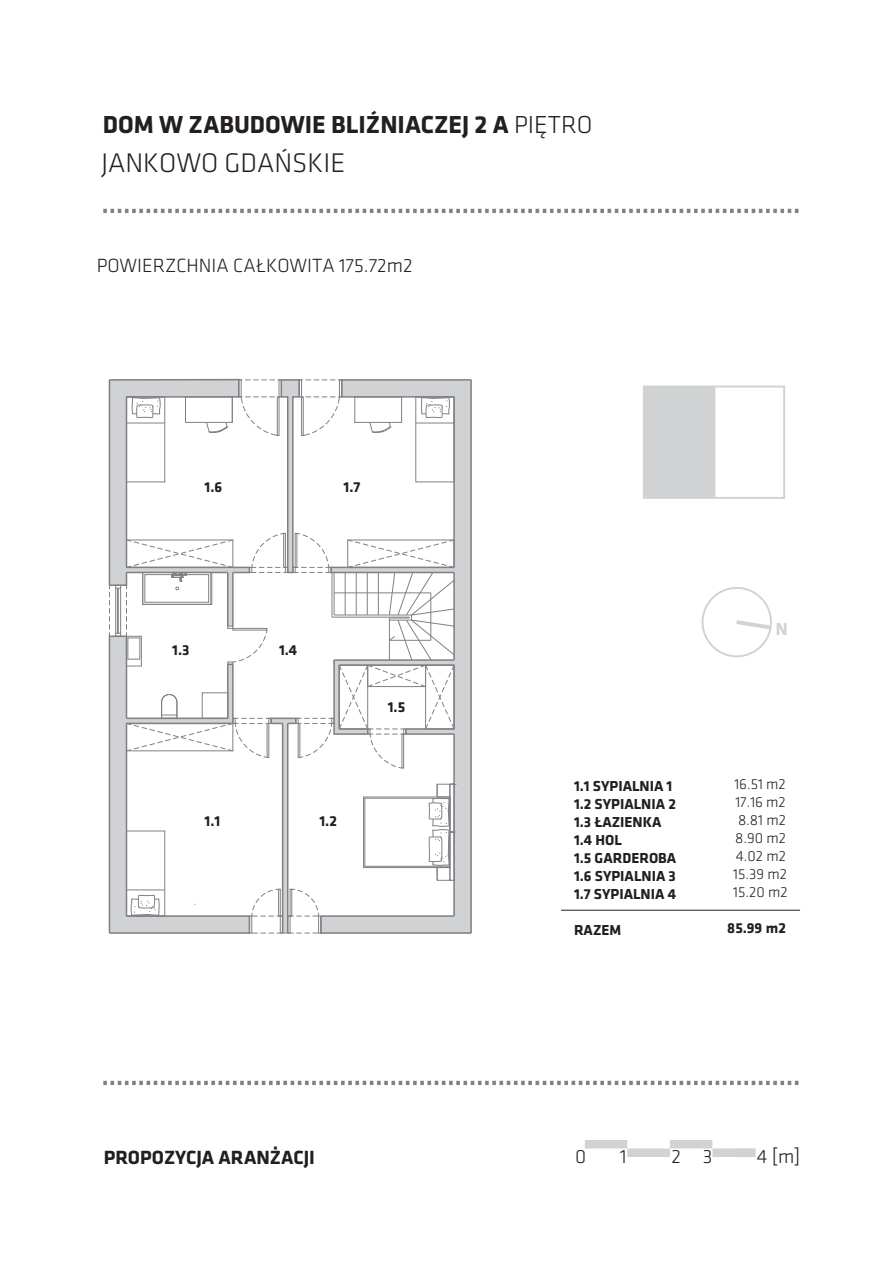
<style>
.page{position:relative;width:893px;height:1263px;background:#fff}
.page>*{position:absolute;margin:0;border:0;box-sizing:border-box;transform-origin:0 0}
.t1{font:300 27.9px "Klavika";color:#231f20}
.t2{font:700 25.5px "Klavika";color:#231f20}
.t3{font:300 19.8px "Klavika";color:#231f20}
.t4{font:700 19.8px "Klavika";color:#231f20}
.t5{font:700 18px "Klavika";color:#d0d2d3}
.t6{font:700 15px/18px "Klavika";color:#231f20}
.t7{font:300 15px/18px "Klavika";color:#231f20;text-align:justify}
.s1{font-weight:300}
</style>
<div class="page">
<svg style="left:108px;top:378px;width:364px;height:556px"></svg>
<hr style="left:227px;top:664px;width:1px;height:54px;background:#808184">
<hr style="left:232px;top:664px;width:1px;height:54px;background:#808184">
<svg style="left:103px;top:209px;width:696px;height:4px"></svg>
<svg style="left:103px;top:1081px;width:696px;height:4px"></svg>
<div style="left:712px;top:1149px;width:43px;height:8px;background:#d0d2d3"></div>
<div style="left:670px;top:1140px;width:42px;height:9px;background:#d0d2d3"></div>
<div style="left:627px;top:1149px;width:43px;height:8px;background:#d0d2d3"></div>
<div style="left:584px;top:1140px;width:43px;height:9px;background:#d0d2d3"></div>
<svg style="left:701px;top:587px;width:71px;height:71px"></svg>
<svg style="left:561px;top:910px;width:239px;height:1px"></svg>
<div style="left:643px;top:386px;width:142px;height:113px;border:2px solid #d0d2d3"></div>
<hr style="left:713px;top:387px;width:2px;height:111px;background:#d0d2d3">
<div style="left:644px;top:387px;width:70px;height:111px;background:#d0d2d3"></div>
<h2 class="t2" style="left:103px;top:106px;width:491px">DOM W ZABUDOWIE BLIŹNIACZEJ 2 A <span class="s1">PIĘTRO</span></h2>
<h1 class="t1" style="left:101px;top:146px;width:245px">JANKOWO GDAŃSKIE</h1>
<h3 class="t3" style="left:97px;top:253px;width:317px">POWIERZCHNIA CAŁKOWITA 175.72m2</h3>
<p class="t6" style="left:204px;top:477px;width:19px">1.6</p>
<p class="t6" style="left:343px;top:477px;width:18px">1.7</p>
<p class="t6" style="left:172px;top:641px;width:19px">1.3</p>
<p class="t6" style="left:279px;top:640px;width:20px">1.4</p>
<p class="t6" style="left:204px;top:812px;width:17px">1.1</p>
<p class="t6" style="left:319px;top:812px;width:19px">1.2</p>
<p class="t6" style="left:388px;top:697px;width:19px">1.5</p>
<p class="t5" style="left:787px;top:642px;width:14px;rotate:180deg">N</p>
<p class="t6" style="left:574px;top:776px;width:104px">1.1 SYPIALNIA 1<br>1.2 SYPIALNIA 2<br>1.3 ŁAZIENKA<br>1.4 HOL<br>1.5 GARDEROBA<br>1.6 SYPIALNIA 3<br>1.7 SYPIALNIA 4</p>
<p class="t6" style="left:574px;top:920px;width:49px">RAZEM</p>
<p class="t7" style="left:734px;top:775px;width:53px">16.51 m2<br>17.16 m2<br>8.81 m2<br>8.90 m2<br>4.02 m2</p>
<p class="t7" style="left:733px;top:883px;width:56px">15.20 m2</p>
<p class="t6" style="left:727px;top:918px;width:60px">85.99 m2</p>
<p class="t7" style="left:733px;top:865px;width:55px">15.39 m2</p>
<h3 class="t4" style="left:104px;top:1143px;width:212px">PROPOZYCJA ARANŻACJI</h3>
<h3 class="t3" style="left:575px;top:1145px;width:13px">0</h3>
<h3 class="t3" style="left:620px;top:1145px;width:8px">1</h3>
<h3 class="t3" style="left:671px;top:1145px;width:43px">2 3</h3>
<h3 class="t3" style="left:756px;top:1145px;width:45px">4 [m]</h3>
</div>
